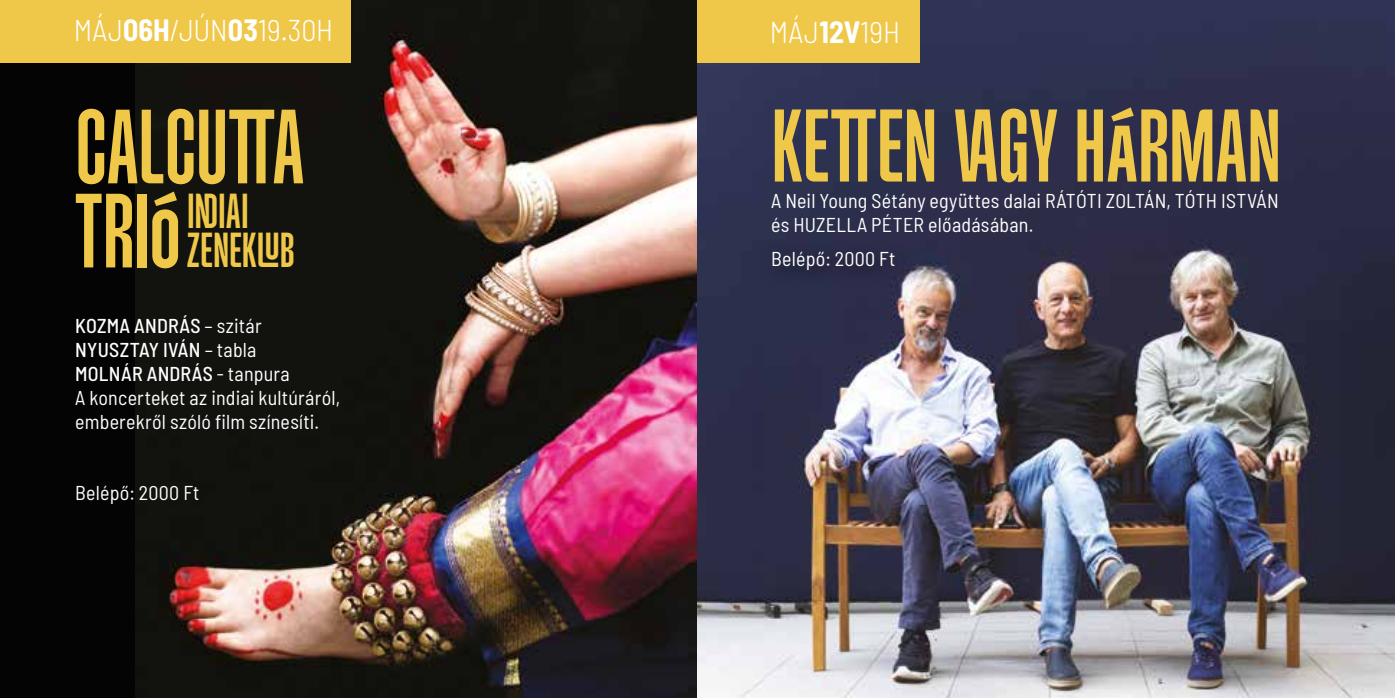
<style>
.page{position:relative;width:1395px;height:698px;background:#fff}
.page>*{position:absolute;margin:0;border:0;box-sizing:border-box;transform-origin:0 0}
.t1{font:92px "Monologue";color:#efc749}
.t2{font:90px "Monologue";color:#efc749}
.t3{font:42.8px/39px "Monologue";letter-spacing:.005em;color:#efc749}
.t4{font:300 semi-condensed 30px "Barlow";letter-spacing:.005em;color:#fff}
.t5{font:semi-condensed 20px/24px "Barlow";letter-spacing:.01em;color:#fff}
.s1{font-weight:700}
.s2{font-size:92px}
.s3{font-weight:500}
</style>
<div class="page">
<div style="left:0;top:0;width:697px;height:697px;background:#040404"></div>
<img style="left:136px;top:0;width:1259px;height:697px">
<div style="left:0;top:0;width:350px;height:62px;background:#efc749"></div>
<div style="left:758px;top:239px;width:157px;height:51px;background:#292b49"></div>
<div style="left:697px;top:0;width:223px;height:62px;background:#efc749"></div>
<h3 class="t4" style="left:74px;top:9px;width:261px">MÁJ<span class="s1">06H</span>/JÚN<span class="s1">03</span>19.30H</h3>
<h1 class="t1" style="left:75px;top:100px;width:230px">CALCUTTA</h1>
<h3 class="t3" style="left:187px;top:192px;width:109px;text-indent:-112px"><span class="s2">TRIÓ</span>INDIAI<br>ZENEKLUB</h3>
<p class="t5" style="left:75px;top:312px;width:266px"><span class="s3">KOZMA ANDRÁS</span> – szitár<br><span class="s3">NYUSZTAY IVÁN</span> – tabla<br><span class="s3">MOLNÁR ANDRÁS</span> - tanpura<br>A koncerteket az indiai kultúráról, emberekről szóló film színesíti.</p>
<p class="t5" style="left:75px;top:479px;width:126px">Belépő: 2000 Ft</p>
<h3 class="t4" style="left:770px;top:10px;width:132px">MÁJ<span class="s1">12V</span>19H</h3>
<h2 class="t2" style="left:771px;top:100px;width:512px">KETTEN VAGY HÁRMAN</h2>
<p class="t5" style="left:771px;top:187px;width:509px">A Neil Young Sétány együttes dalai RÁTÓTI ZOLTÁN, TÓTH ISTVÁN és HUZELLA PÉTER előadásában.</p>
<p class="t5" style="left:771px;top:245px;width:126px">Belépő: 2000 Ft</p>
</div>
